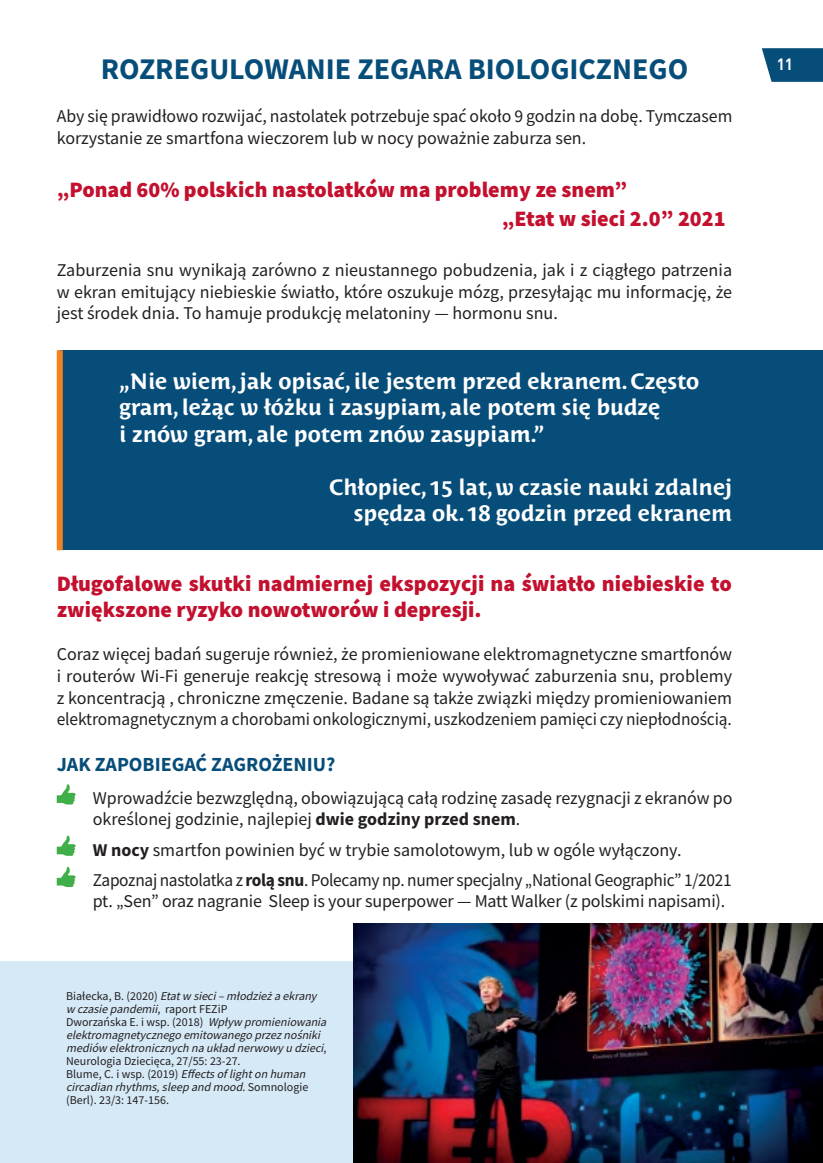
<style>
.page{position:relative;width:823px;height:1163px;background:#fff}
.page>*{position:absolute;margin:0;border:0;box-sizing:border-box;transform-origin:0 0}
.t1{font:700 30px "Source Sans Pro";color:#074d79}
.t2{font:700 22px/26.4px "Costa Ptf";color:#fff}
.t3{font:900 22px/28.8px "Source Sans Pro";color:#c3102e}
.t4{font:700 20px "Source Sans Pro";color:#074d79}
.t5{font:18px/21.6px "Source Sans Pro";color:#231f20}
.t6{font:18px/21.6px "Source Sans Pro";letter-spacing:-.02em;color:#231f20}
.t7{font:700 16px "DIN Pl";color:#fff;scale:.95 1}
.t8{font:italic 12px/13px "Source Sans Pro";color:#231f20}
.s1{font-weight:700}
.s2{font-style:normal}
</style>
<div class="page">
<svg style="left:761px;top:48px;width:61px;height:34px;background:#205f86"></svg>
<div style="left:0;top:961px;width:822px;height:201px;background:#d6e9f7"></div>
<div style="left:60px;top:350px;width:762px;height:200px;background:#074d79"></div>
<img style="left:353px;top:923px;width:469px;height:239px">
<div style="left:57px;top:350px;width:6px;height:200px;background:#f58220"></div>
<svg style="left:57px;top:784px;width:18px;height:20px"></svg>
<svg style="left:57px;top:835px;width:18px;height:20px"></svg>
<svg style="left:57px;top:866px;width:18px;height:20px"></svg>
<h1 class="t1" style="left:101px;top:49px;width:588px">ROZREGULOWANIE ZEGARA BIOLOGICZNEGO</h1>
<p class="t5" style="left:57px;top:106px;width:676px">Aby się prawidłowo rozwijać, nastolatek potrzebuje spać około 9 godzin na dobę. Tymczasem korzystanie ze smartfona wieczorem lub w nocy poważnie zaburza sen.</p>
<p class="t3" style="left:501px;top:175px;width:225px;text-indent:-444px">„Ponad 60% polskich nastolatków ma problemy ze snem”<br>„Etat w sieci 2.0” 2021</p>
<p class="t5" style="left:57px;top:259px;width:676px;text-align:justify">Zaburzenia snu wynikają zarówno z nieustannego pobudzenia, jak i z ciągłego patrzenia w ekran emitujący niebieskie światło, które oszukuje mózg, przesyłając mu informację, że jest środek dnia. To hamuje produkcję melatoniny — hormonu snu.</p>
<p class="t2" style="left:119px;top:368px;width:581px">„Nie wiem, jak opisać, ile jestem przed ekranem. Często gram, leżąc w łóżku i zasypiam, ale potem się budzę<br>i znów gram, ale potem znów zasypiam.”</p>
<p class="t2" style="left:329px;top:474px;width:404px;text-align:right">Chłopiec, 15 lat, w czasie nauki zdalnej spędza ok. 18 godzin przed ekranem</p>
<p class="t3" style="left:57px;top:570px;width:676px;line-height:26.4px">Długofalowe skutki nadmiernej ekspozycji na światło niebieskie to zwiększone ryzyko nowotworów i depresji.</p>
<p class="t5" style="left:57px;top:643px;width:676px;text-align:justify">Coraz więcej badań sugeruje również, że promieniowane elektromagnetyczne smartfonów i routerów Wi-Fi generuje reakcję stresową i może wywoływać zaburzenia snu, problemy z koncentracją , chroniczne zmęczenie. Badane są także związki między promieniowaniem elektromagnetycznym a chorobami onkologicznymi, uszkodzeniem pamięci czy niepłodnością.</p>
<p class="t4" style="left:57px;top:750px;width:280px">JAK ZAPOBIEGAĆ ZAGROŻENIU?</p>
<p class="t5" style="left:93px;top:786px;width:640px;text-indent:-36px">• Wprowadźcie bezwzględną, obowiązującą całą rodzinę zasadę rezygnacji z ekranów po określonej godzinie, najlepiej <span class="s1">dwie godziny przed snem</span>.</p>
<p class="t5" style="left:57px;top:838px;width:626px"><span class="s1">• W nocy</span> smartfon powinien być w trybie samolotowym, lub w ogóle wyłączony.</p>
<p class="t6" style="left:93px;top:868px;width:640px;text-indent:-36px">• Zapoznaj nastolatka z <span class="s1">rolą snu</span>. Polecamy np. numer specjalny „National Geographic” 1/2021 pt. „Sen” oraz nagranie Sleep is your superpower — Matt Walker (z polskimi napisami).</p>
<p class="t8" style="left:66px;top:989px;width:265px"><span class="s2">B i a ł e c k a , B . ( 2 0 2 0 )</span> Etatw sieci–młodzieża ekrany w czasiepandemii<span class="s2">, ra p o rt F E Z i P<br>Dworzańska E. i wsp. (2018)</span> Wpływ promieniowania elektromagnetycznego emitowanego przeznośniki mediów elektronicznych na układ nerwowyu dzieci<span class="s2">, Neurologia Dziecięca, 27/55: 23-27.<br>B l u m e , C . i ws p . (2 0 1 9 )</span> Effectsoflighton human circadian rhythms,sleep and mood<span class="s2">. S o m n o l o g i e (Berl). 23/3: 147-156.</span></p>
<p class="t7" style="left:776px;top:54px;width:19px">11</p>
</div>
